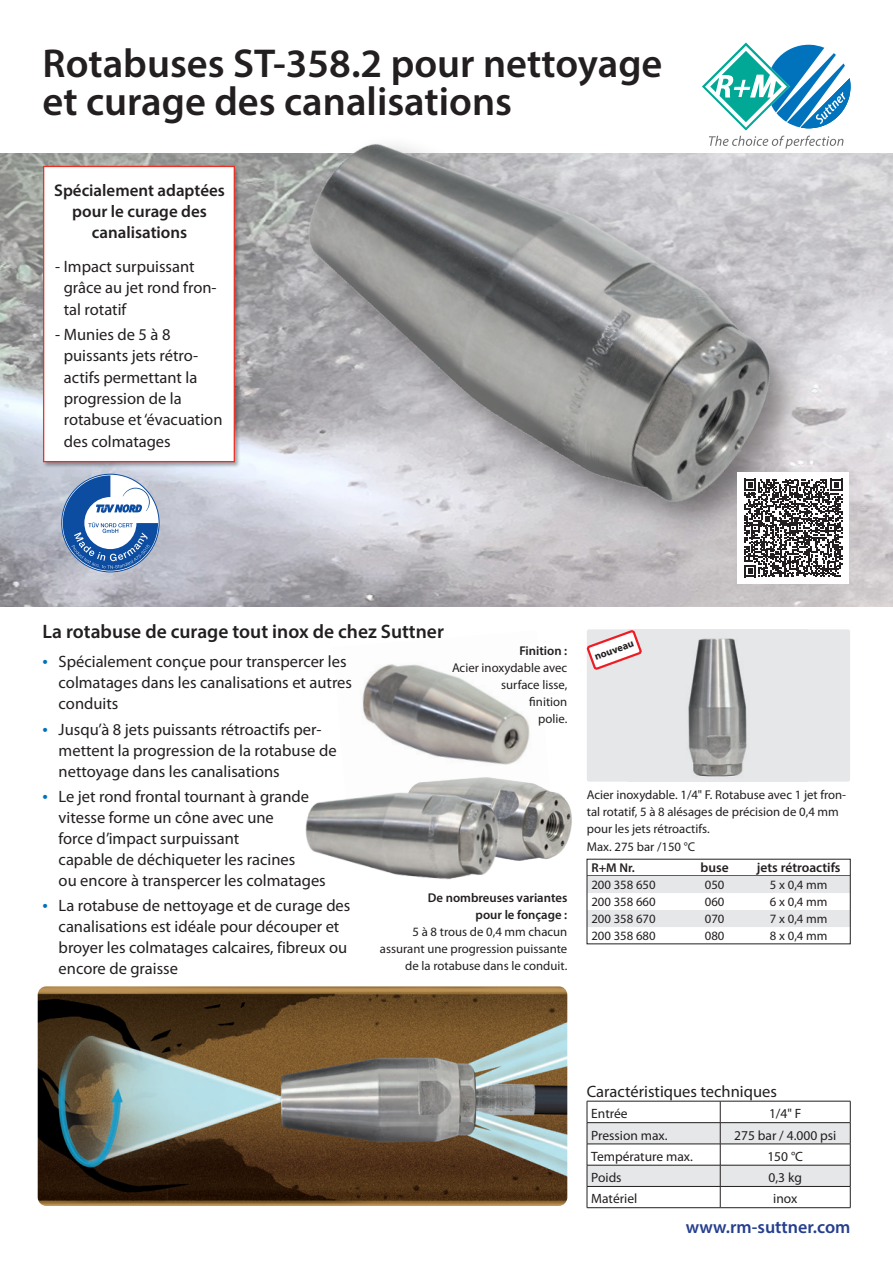
<style>
.page{position:relative;width:893px;height:1263px;background:#fff}
.page>*{position:absolute;margin:0;border:0;box-sizing:border-box;transform-origin:0 0}
.PDF_2011_-_Headline{font:600 40.5px/38.2px "Myriad Pro";color:#231f20}
.PDF_2011_-_AT_-_13_-_15{font:600 19.5px "Myriad Pro";color:#231f20}
.t1{font:600 18px "Myriad Pro";color:#253f8e}
.PDF_2011_-_AT_-_13_-_15-2{font:600 16.95px/21.3px "Myriad Pro";color:#231f20;text-align:center}
.PDF_2011_-_AT_-_13_-_15-3{font:16.5px/21px "Myriad Pro";color:#231f20}
.PDF_2011_-_AT_-_13_-_15-4{font:13.5px "Myriad Pro";color:#231f20}
.T_master_a{font:600 13.5px "Myriad Pro";color:#231f20}
.T_master_c{font:12.75px/17px "Myriad Pro";color:#231f20}
.T_master_a-2{font:600 12.75px/17px "Myriad Pro";color:#231f20;text-align:right}
.T_master_b{font:12.75px "Myriad Pro";color:#231f20}
.DE_-_10_-_Red_-_10{font:700 10.5px "Myriad Pro";color:#231f20}
.s1{font-size:19.5px;color:#0073bc}
</style>
<div class="page">
<img style="left:0;top:154px;width:162px;height:452px">
<div style="left:43px;top:166px;width:192px;height:296px;background:#fff;border:1px solid #ee2e22"></div>
<div style="left:587px;top:629px;width:263px;height:153px;background:#e6e7e9;border-radius:2px"></div>
<img style="left:688px;top:699px;width:59px;height:78px">
<svg style="left:63px;top:475px;width:95px;height:96px"></svg>
<img style="left:362px;top:699px;width:168px;height:65px">
<img style="left:509px;top:780px;width:63px;height:81px">
<img style="left:305px;top:727px;width:204px;height:153px">
<hr style="left:587px;top:875px;width:263px;height:1px;background:#231f20">
<div style="left:587px;top:876px;width:263px;height:17px;background:#e6e7e9"></div>
<div style="left:587px;top:910px;width:263px;height:17px;background:#e6e7e9"></div>
<svg style="left:587px;top:1101px;width:264px;height:106px"></svg>
<hr style="left:587px;top:1207px;width:133px;height:1px;background:#231f20">
<hr style="left:720px;top:1207px;width:130px;height:1px;background:#231f20">
<img style="left:162px;top:42px;width:731px;height:657px">
<img style="left:38px;top:986px;width:529px;height:220px">
<div style="left:737px;top:472px;width:112px;height:112px;background:#fff"></div>
<svg style="left:744px;top:479px;width:98px;height:98px"></svg>
<p class="PDF_2011_-_Headline" style="left:43px;top:43px;width:621px">Rotabuses ST-358.2 pour nettoyage et curage des canalisations</p>
<p class="PDF_2011_-_AT_-_13_-_15-2" style="left:54px;top:179px;width:172px">Spécialement adaptées pour le curage des canalisations</p>
<p class="PDF_2011_-_AT_-_13_-_15-3" style="left:64px;top:256px;width:154px;text-indent:-9px">- Impact surpuissant grâce au jet rond fron&shy;tal rotatif</p>
<p class="PDF_2011_-_AT_-_13_-_15-3" style="left:64px;top:324px;width:160px;text-indent:-9px">- Munies de 5 à 8 puissants jets rétro&shy;actifs permettant la progression de la rotabuse et ‘évacuation des colmatages</p>
<p class="PDF_2011_-_AT_-_13_-_15" style="left:43px;top:619px;width:403px">La rotabuse de curage tout inox de chez Suttner</p>
<p class="PDF_2011_-_AT_-_13_-_15-3" style="left:59px;top:652px;width:295px;text-indent:-16px"><span class="s1">•</span> Spécialement conçue pour transpercer les colmatages dans les canalisations et autres conduits</p>
<p class="PDF_2011_-_AT_-_13_-_15-3" style="left:59px;top:719px;width:279px;text-indent:-16px"><span class="s1">•</span> Jusqu’à 8 jets puissants rétroactifs per&shy;mettent la progression de la rotabuse de nettoyage dans les canalisations</p>
<p class="PDF_2011_-_AT_-_13_-_15-3" style="left:59px;top:786px;width:269px;text-indent:-16px"><span class="s1">•</span> Le jet rond frontal tournant à grande vitesse forme un cône avec une<br>force d’impact surpuissant<br>capable de déchiqueter les racines<br>ou encore à transpercer les colmatages</p>
<p class="PDF_2011_-_AT_-_13_-_15-3" style="left:59px;top:895px;width:293px;text-indent:-16px"><span class="s1">•</span> La rotabuse de nettoyage et de curage des canalisations est idéale pour découper et broyer les colmatages calcaires, fibreux ou encore de graisse</p>
<p class="T_master_a-2" style="left:519px;top:642px;width:49px">Finition :</p>
<p class="T_master_c" style="left:452px;top:659px;width:117px;text-align:right">Acier inoxydable avec surface lisse,<br>finition<br>polie.</p>
<p class="T_master_a-2" style="left:428px;top:888px;width:141px">De nombreuses variantes pour le fonçage :</p>
<p class="T_master_c" style="left:412px;top:923px;width:156px">5 à 8 trous de 0,4 mm chacun</p>
<p class="T_master_c" style="left:380px;top:940px;width:189px">assurant une progression puissante</p>
<p class="T_master_c" style="left:405px;top:957px;width:164px">de la rotabuse dans le conduit.</p>
<p class="DE_-_10_-_Red_-_10" style="left:593px;top:650px;width:42px;rotate:-20deg">nouveau</p>
<p class="T_master_c" style="left:587px;top:787px;width:261px">Acier inoxydable. 1/4" F. Rotabuse avec 1 jet fron&shy;tal rotatif, 5 à 8 alésages de précision de 0,4 mm pour les jets rétroactifs.</p>
<p class="T_master_c" style="left:587px;top:838px;width:110px">Max. 275 bar /150 °C</p>
<p class="T_master_a-2" style="left:591px;top:859px;width:45px">R+M Nr.</p>
<p class="T_master_a" style="left:701px;top:859px;width:30px">buse</p>
<p class="T_master_a" style="left:757px;top:859px;width:85px">jets rétroactifs</p>
<p class="T_master_b" style="left:591px;top:877px;width:66px">200 358 650</p>
<p class="T_master_b" style="left:705px;top:877px;width:21px">050</p>
<p class="T_master_b" style="left:770px;top:877px;width:59px">5 x 0,4 mm</p>
<p class="T_master_c" style="left:591px;top:893px;width:66px">200 358 660</p>
<p class="T_master_c" style="left:705px;top:893px;width:21px">060</p>
<p class="T_master_c" style="left:770px;top:893px;width:59px">6 x 0,4 mm</p>
<p class="T_master_b" style="left:591px;top:911px;width:66px">200 358 670</p>
<p class="T_master_b" style="left:705px;top:911px;width:21px">070</p>
<p class="T_master_b" style="left:770px;top:911px;width:59px">7 x 0,4 mm</p>
<p class="T_master_c" style="left:591px;top:927px;width:66px">200 358 680</p>
<p class="T_master_c" style="left:705px;top:927px;width:21px">080</p>
<p class="T_master_c" style="left:770px;top:927px;width:59px">8 x 0,4 mm</p>
<p class="PDF_2011_-_AT_-_13_-_15-3" style="left:587px;top:1081px;width:192px">Caractéristiques techniques</p>
<p class="PDF_2011_-_AT_-_13_-_15-4" style="left:591px;top:1106px;width:38px">Entrée</p>
<p class="PDF_2011_-_AT_-_13_-_15-4" style="left:769px;top:1106px;width:34px">1/4" F</p>
<p class="PDF_2011_-_AT_-_13_-_15-4" style="left:591px;top:1128px;width:78px">Pression max.</p>
<p class="PDF_2011_-_AT_-_13_-_15-4" style="left:734px;top:1128px;width:104px">275 bar / 4.000 psi</p>
<p class="PDF_2011_-_AT_-_13_-_15-4" style="left:591px;top:1149px;width:103px">Température max.</p>
<p class="PDF_2011_-_AT_-_13_-_15-4" style="left:767px;top:1149px;width:37px">150 °C</p>
<p class="PDF_2011_-_AT_-_13_-_15-4" style="left:591px;top:1170px;width:32px">Poids</p>
<p class="PDF_2011_-_AT_-_13_-_15-4" style="left:769px;top:1170px;width:35px">0,3 kg</p>
<p class="PDF_2011_-_AT_-_13_-_15-4" style="left:591px;top:1191px;width:48px">Matériel</p>
<p class="PDF_2011_-_AT_-_13_-_15-4" style="left:773px;top:1191px;width:26px">inox</p>
<p class="t1" style="left:686px;top:1215px;width:166px">www.rm-suttner.com</p>
</div>
